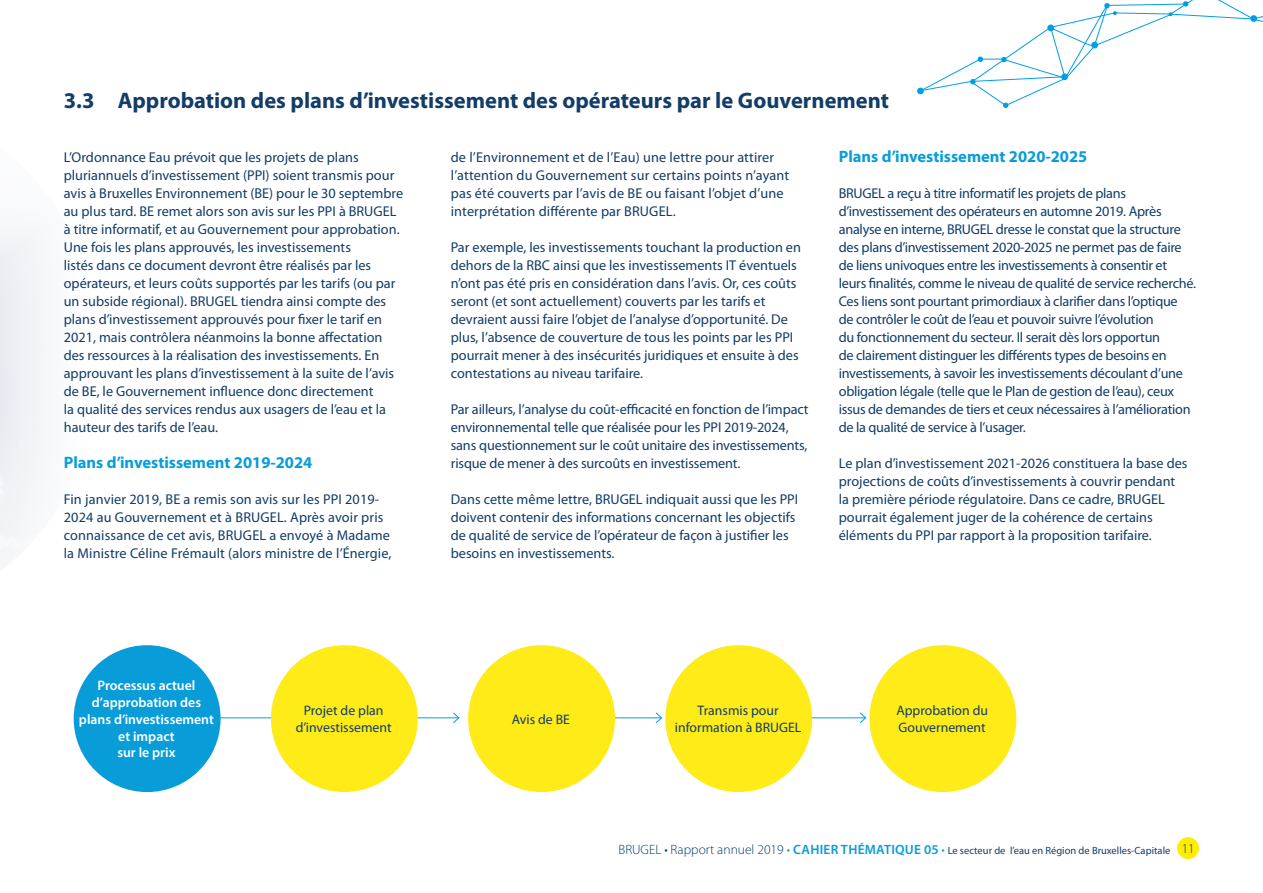
<style>
.page{position:relative;width:1263px;height:893px;background:#fff}
.page>*{position:absolute;margin:0;border:0;box-sizing:border-box;transform-origin:0 0}
.t1{font:700 22.5px "Myriad Pro";color:#123d68}
.t2{font:700 16.5px "Myriad Pro";color:#089dd9}
.t3{font:14.25px/18px "Myriad Pro";color:#123d68}
.t4{font:14.25px/18px "Myriad Pro";letter-spacing:-.02em;color:#123d68}
.t5{font:13.8px/16.6px "Myriad Pro";color:#123d68;text-align:center}
.t6{font:600 13.8px/16.6px "Myriad Pro";color:#fff;text-align:center}
.t7{font:10.5px "Myriad Pro";color:#123d68}
.s1{font-weight:300;font-size:13.5px;color:#003c68}
.s2{font-weight:300;font-size:13.5px;color:#089dd9}
.s3{font-weight:600;font-size:13.5px;color:#089dd9}
</style>
<div class="page">
<hr style="left:723px;top:717px;width:142px;height:1px;background:#089dd9">
<svg style="left:859px;top:712px;width:8px;height:12px"></svg>
<hr style="left:220px;top:717px;width:239px;height:1px;background:#089dd9">
<svg style="left:452px;top:712px;width:8px;height:12px"></svg>
<hr style="left:519px;top:717px;width:142px;height:1px;background:#089dd9">
<svg style="left:655px;top:712px;width:7px;height:12px"></svg>
<div style="left:74px;top:645px;width:147px;height:147px;background:#089dd9;border-radius:50%"></div>
<div style="left:271px;top:645px;width:147px;height:147px;background:#feeb17;border-radius:50%"></div>
<div style="left:468px;top:645px;width:147px;height:147px;background:#feeb17;border-radius:50%"></div>
<div style="left:665px;top:645px;width:147px;height:147px;background:#feeb17;border-radius:50%"></div>
<div style="left:869px;top:645px;width:147px;height:147px;background:#feeb17;border-radius:50%"></div>
<svg style="left:917px;top:0;width:346px;height:108px"></svg>
<div style="left:1177px;top:837px;width:22px;height:22px;background:#ffed00;border-radius:50%"></div>
<h1 class="t1" style="left:64px;top:88px;width:827px">3.3 Approbation des plans d’investissement des opérateurs par le Gouvernement</h1>
<p class="t3" style="left:64px;top:148px;width:341px">L’Ordonnance Eau prévoit que les projets de plans pluriannuels d’investissement (PPI) soient transmis pour avis à Bruxelles Environnement (BE) pour le 30 septembre au plus tard. BE remet alors son avis sur les PPI à BRUGEL à titre informatif, et au Gouvernement pour approbation.<br>Une fois les plans approuvés, les investissements<br>listés dans ce document devront être réalisés par les opérateurs, et leurs coûts supportés par les tarifs (ou par un subside régional). BRUGEL tiendra ainsi compte des plans d’investissement approuvés pour fixer le tarif en 2021, mais contrôlera néanmoins la bonne affectation des ressources à la réalisation des investissements. En approuvant les plans d’investissement à la suite de l’avis de BE, le Gouvernement influence donc directement<br>la qualité des services rendus aux usagers de l’eau et la hauteur des tarifs de l’eau.</p>
<p class="t2" style="left:64px;top:453px;width:250px">Plans d’investissement 2019-2024</p>
<p class="t3" style="left:64px;top:490px;width:329px">Fin janvier 2019, BE a remis son avis sur les PPI 2019- 2024 au Gouvernement et à BRUGEL. Après avoir pris connaissance de cet avis, BRUGEL a envoyé à Madame la Ministre Céline Frémault (alors ministre de l’Énergie,</p>
<p class="t2" style="left:839px;top:147px;width:250px">Plans d’investissement 2020-2025</p>
<p class="t4" style="left:839px;top:185px;width:359px">BRUGEL a reçu à titre informatif les projets de plans d’investissement des opérateurs en automne 2019. Après analyse en interne, BRUGEL dresse le constat que la structure des plans d’investissement 2020-2025 ne permet pas de faire de liens univoques entre les investissements à consentir et leurs finalités, comme le niveau de qualité de service recherché.<br>Ces liens sont pourtant primordiaux à clarifier dans l’optique de contrôler le coût de l’eau et pouvoir suivre l’évolution<br>du fonctionnement du secteur. Il serait dès lors opportun<br>de clairement distinguer les différents types de besoins en investissements, à savoir les investissements découlant d’une obligation légale (telle que le Plan de gestion de l’eau), ceux issus de demandes de tiers et ceux nécessaires à l’amélioration de la qualité de service à l’usager.</p>
<p class="t3" style="left:839px;top:455px;width:350px">Le plan d’investissement 2021-2026 constituera la base des projections de coûts d’investissements à couvrir pendant la première période régulatoire. Dans ce cadre, BRUGEL pourrait également juger de la cohérence de certains éléments du PPI par rapport à la proposition tarifaire.</p>
<p class="t3" style="left:451px;top:148px;width:340px">de l’Environnement et de l’Eau) une lettre pour attirer l’attention du Gouvernement sur certains points n’ayant pas été couverts par l’avis de BE ou faisant l’objet d’une interprétation différente par BRUGEL.</p>
<p class="t3" style="left:451px;top:238px;width:352px">Par exemple, les investissements touchant la production en dehors de la RBC ainsi que les investissements IT éventuels n’ont pas été pris en considération dans l’avis. Or, ces coûts seront (et sont actuellement) couverts par les tarifs et devraient aussi faire l’objet de l’analyse d’opportunité. De plus, l’absence de couverture de tous les points par les PPI pourrait mener à des insécurités juridiques et ensuite à des contestations au niveau tarifaire.</p>
<p class="t3" style="left:451px;top:400px;width:359px">Par ailleurs, l’analyse du coût-efficacité en fonction de l’impact environnemental telle que réalisée pour les PPI 2019-2024, sans questionnement sur le coût unitaire des investissements, risque de mener à des surcoûts en investissement.</p>
<p class="t3" style="left:451px;top:490px;width:349px">Dans cette même lettre, BRUGEL indiquait aussi que les PPI doivent contenir des informations concernant les objectifs de qualité de service de l’opérateur de façon à justifier les besoins en investissements.</p>
<p class="t6" style="left:79px;top:677px;width:136px">Processus actuel d’approbation des plans d’investissement et impact<br>sur le prix</p>
<p class="t5" style="left:296px;top:703px;width:97px">Projet de plan d’investissement</p>
<p class="t5" style="left:512px;top:711px;width:60px">Avis de BE</p>
<p class="t5" style="left:675px;top:703px;width:128px">Transmis pour information à BRUGEL</p>
<p class="t5" style="left:896px;top:703px;width:93px;text-align:left">Approbation du<br>Gouvernement</p>
<p class="t7" style="left:618px;top:844px;width:578px"><span class="s1">BRUGEL • Rapport annuel 2019</span> <span class="s2">•</span> <span class="s3">CAHIER THÉMATIQUE 05</span> <span class="s2">•</span> Le secteur de l’eau en Région de Bruxelles-Capitale <span class="s1">11</span></p>
</div>
